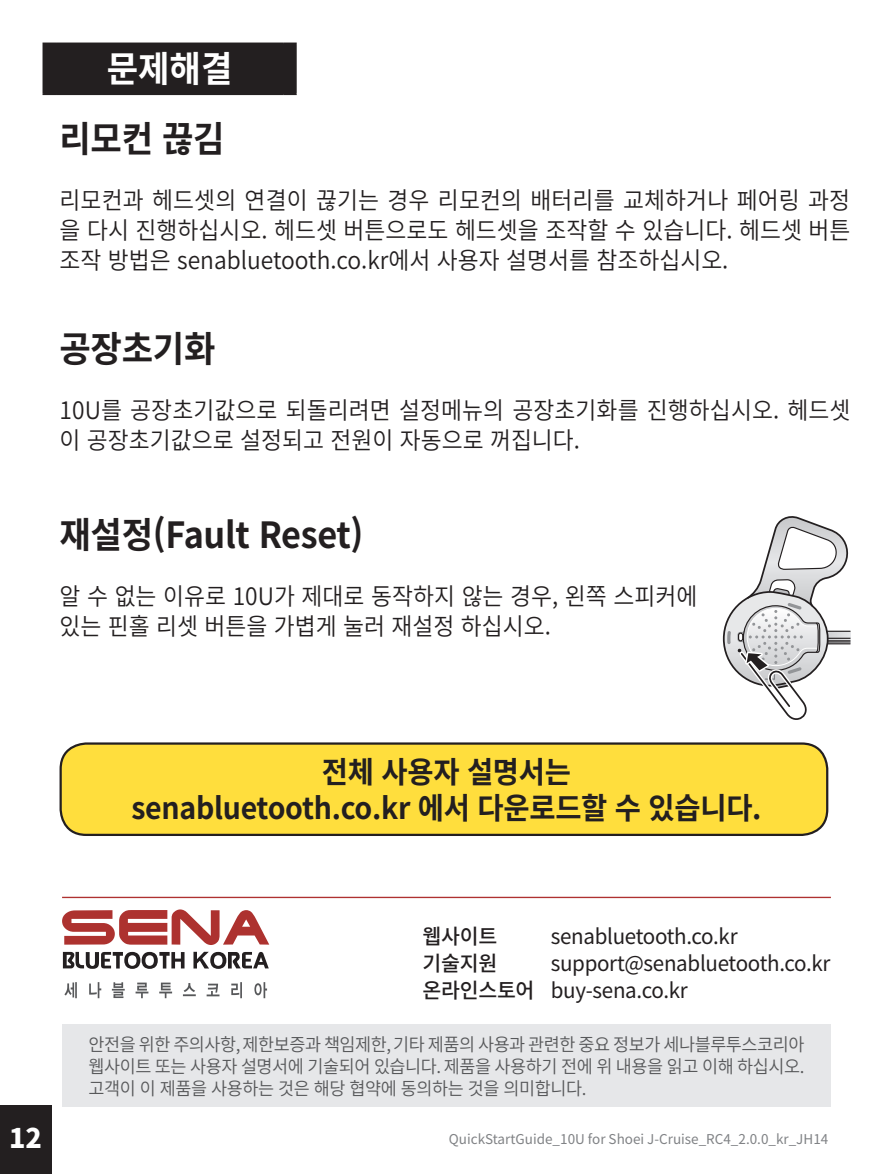
<style>
.page{position:relative;width:893px;height:1174px;background:#fff}
.page>*{position:absolute;margin:0;border:0;box-sizing:border-box;transform-origin:0 0}
.t1{font:700 36px "Source Han Sans KR";letter-spacing:-.01em;color:#231f20;scale:.95 1}
.t2{font:700 36px "Source Han Sans KR";color:#fff;scale:.95 1}
.t3{font:700 30px/36px "Source Han Sans KR";letter-spacing:-.01em;color:#231f20;text-align:center;scale:.95 1}
.t4{font:800 27px "Source Han Sans KR";color:#fff}
.t5{font:24px/30px "Source Han Sans KR";color:#231f20;scale:.95 1}
.t6{font:21px/27px "Source Han Sans KR";letter-spacing:-.015em;color:#231f20}
.t7{font:500 21px/27px "Source Han Sans KR";letter-spacing:-.015em;color:#231f20}
.t8{font:18px/21.6px "Source Han Sans KR";letter-spacing:-.025em;color:#57585a;text-align:justify}
.t9{font:13.5px "Source Han Sans KR";color:#808285}
</style>
<div class="page">
<div style="left:0;top:1106px;width:51px;height:68px;background:#231f20"></div>
<div style="left:43px;top:43px;width:254px;height:52px;background:#231f20"></div>
<svg style="left:723px;top:516px;width:128px;height:204px"></svg>
<div style="left:61px;top:743px;width:766px;height:92px;background:#ffde3d;border-radius:26px"></div>
<div style="left:60px;top:742px;width:768px;height:94px;border:2px solid #231f20;border-radius:26px"></div>
<svg style="left:62px;top:909px;width:207px;height:36px"></svg>
<svg style="left:63px;top:952px;width:122px;height:17px"></svg>
<svg style="left:112px;top:982px;width:13px;height:16px"></svg>
<svg style="left:136px;top:982px;width:12px;height:16px"></svg>
<svg style="left:159px;top:982px;width:13px;height:16px"></svg>
<svg style="left:183px;top:983px;width:13px;height:13px"></svg>
<svg style="left:207px;top:983px;width:12px;height:13px"></svg>
<svg style="left:231px;top:982px;width:11px;height:16px"></svg>
<svg style="left:254px;top:982px;width:13px;height:16px"></svg>
<svg style="left:193px;top:951px;width:76px;height:18px"></svg>
<svg style="left:64px;top:982px;width:13px;height:16px"></svg>
<svg style="left:89px;top:982px;width:12px;height:16px"></svg>
<hr style="left:62px;top:896px;width:769px;height:2px;background:#af3230">
<div style="left:62px;top:1023px;width:769px;height:83px;background:#e6e7e9"></div>
<h1 class="t2" style="left:107px;top:49px;width:134px">문제해결</h1>
<h1 class="t1" style="left:60px;top:119px;width:175px">리모컨 끊김</h1>
<p class="t5" style="left:60px;top:186px;width:834px;text-align:justify">리모컨과 헤드셋의 연결이 끊기는 경우 리모컨의 배터리를 교체하거나 페어링 과정 을 다시 진행하십시오. 헤드셋 버튼으로도 헤드셋을 조작할 수 있습니다. 헤드셋 버튼 조작 방법은 senabluetooth.co.kr에서 사용자 설명서를 참조하십시오.</p>
<h1 class="t1" style="left:60px;top:328px;width:166px">공장초기화</h1>
<p class="t5" style="left:60px;top:396px;width:834px">10U를 공장초기값으로 되돌리려면 설정메뉴의 공장초기화를 진행하십시오. 헤드셋 이 공장초기값으로 설정되고 전원이 자동으로 꺼집니다.</p>
<h1 class="t1" style="left:60px;top:514px;width:321px">재설정(Fault Reset)</h1>
<p class="t5" style="left:60px;top:581px;width:673px">알 수 없는 이유로 10U가 제대로 동작하지 않는 경우, 왼쪽 스피커에 있는 핀홀 리셋 버튼을 가볍게 눌러 재설정 하십시오.</p>
<p class="t4" style="left:9px;top:1123px;width:34px">12</p>
<p class="t3" style="left:131px;top:754px;width:665px">전체 사용자 설명서는<br>senabluetooth.co.kr 에서 다운로드할 수 있습니다.</p>
<p class="t7" style="left:422px;top:923px;width:114px">웹사이트 기술지원 온라인스토어</p>
<p class="t8" style="left:88px;top:1034px;width:718px">안전을 위한 주의사항, 제한보증과 책임제한, 기타 제품의 사용과 관련한 중요 정보가 세나블루투스코리아 웹사이트 또는 사용자 설명서에 기술되어 있습니다. 제품을 사용하기 전에 위 내용을 읽고 이해 하십시오. 고객이 이 제품을 사용하는 것은 해당 협약에 동의하는 것을 의미합니다.</p>
<p class="t9" style="left:449px;top:1131px;width:381px">QuickStartGuide_10U for Shoei J-Cruise_RC4_2.0.0_kr_JH14</p>
<p class="t6" style="left:551px;top:923px;width:281px">senabluetooth.co.kr support@senabluetooth.co.kr buy-sena.co.kr</p>
</div>
